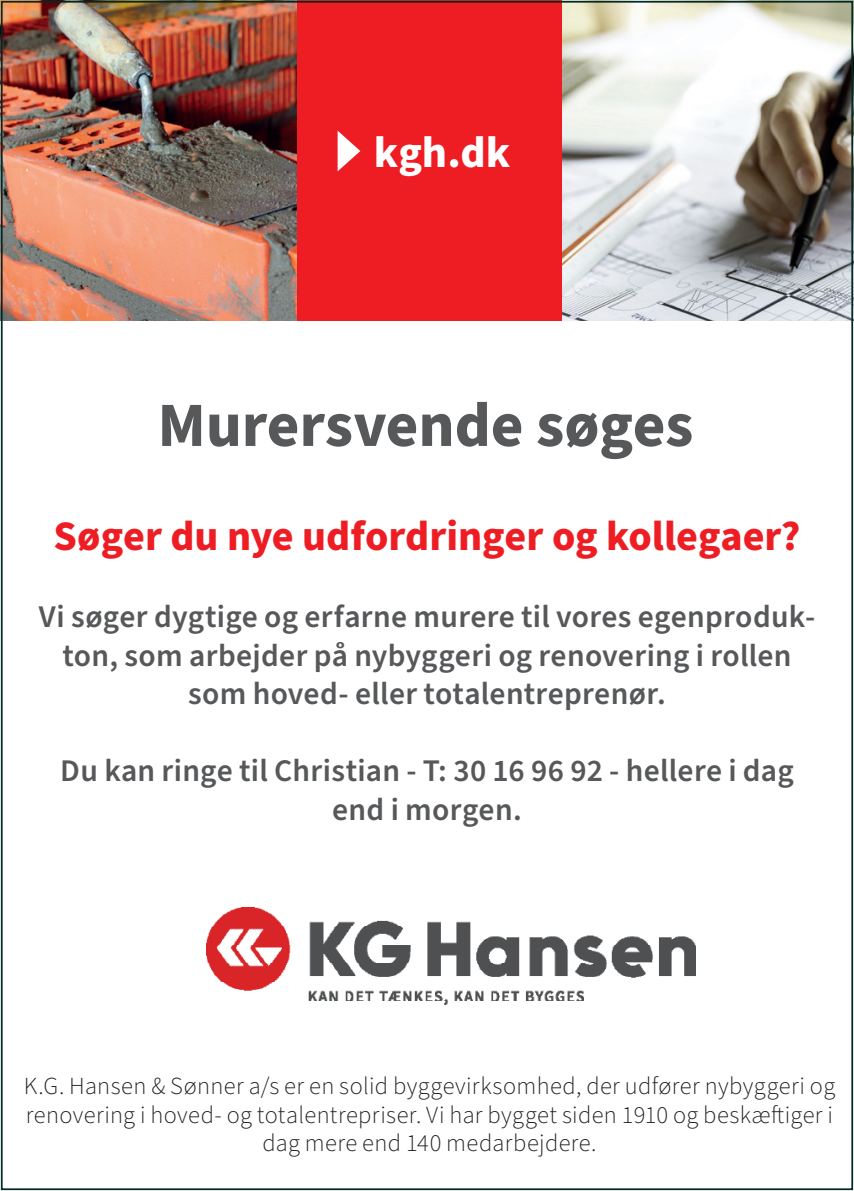
<style>
.page{position:relative;width:854px;height:1191px;background:#fff}
.page>*{position:absolute;margin:0;border:0;box-sizing:border-box;transform-origin:0 0}
.t1{font:700 63px "Source Sans Pro";color:#57585a}
.t2{font:700 44.1px "Source Sans Pro";color:#fff}
.t3{font:700 42px "Source Sans Pro";color:#ee1d23}
.t4{font:600 31.5px/38.5px "Source Sans Pro";letter-spacing:.01em;color:#57585a;text-align:center}
.t5{font:300 24.5px/28.7px "Source Sans Pro";letter-spacing:.015em;color:#231f20;text-align:center}
</style>
<div class="page">
<img style="left:561px;top:0;width:292px;height:320px">
<div style="left:294px;top:0;width:267px;height:320px;background:#ee1d23"></div>
<img style="left:206px;top:907px;width:488px;height:97px">
<svg style="left:337px;top:131px;width:23px;height:40px"></svg>
<img style="left:0;top:0;width:296px;height:320px">
<h2 class="t2" style="left:374px;top:122px;width:138px">kgh.dk</h2>
<h1 class="t1" style="left:157px;top:382px;width:537px">Murersvende søges</h1>
<h3 class="t3" style="left:54px;top:507px;width:748px">Søger du nye udfordringer og kollegaer?</h3>
<p class="t4" style="left:39px;top:598px;width:777px">Vi søger dygtige og erfarne murere til vores egenproduk&shy;ton, som arbejder på nybyggeri og renovering i rollen som hoved- eller totalentreprenør.</p>
<p class="t4" style="left:60px;top:752px;width:734px">Du kan ringe til Christian - T: 30 16 96 92 - hellere i dag end i morgen.</p>
<p class="t5" style="left:24px;top:1071px;width:812px">K.G. Hansen &amp; Sønner a/s er en solid byggevirksomhed, der udfører nybyggeri og renovering i hoved- og totalentrepriser. Vi har bygget siden 1910 og beskæftiger i dag mere end 140 medarbejdere.</p>
</div>
